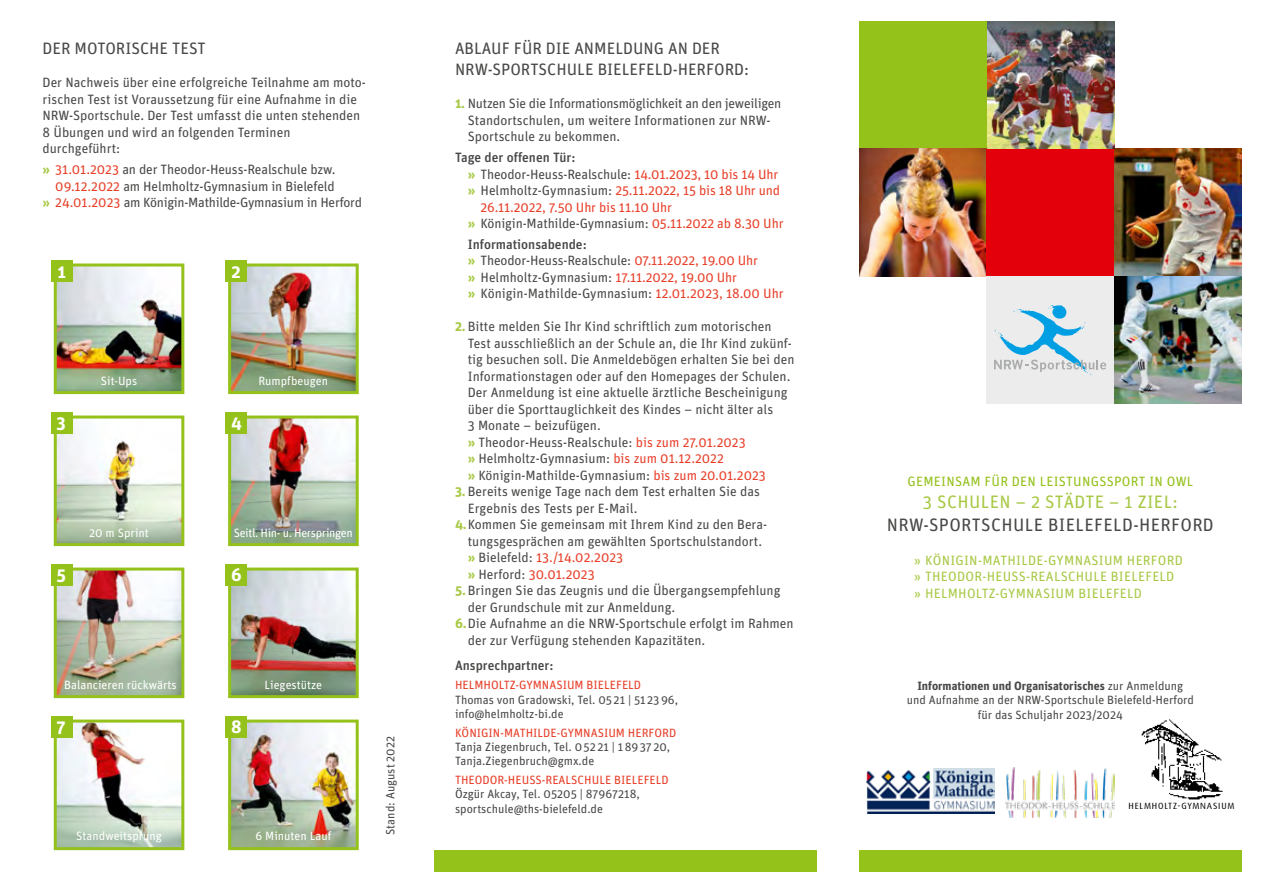
<style>
.page{position:relative;width:1263px;height:893px;background:#fff}
.page>*{position:absolute;margin:0;border:0;box-sizing:border-box;transform-origin:0 0}
.t1{font:18px "Unit";letter-spacing:.02em;color:#484847}
.t2{font:18px "Unit";letter-spacing:.02em;color:#a8c945}
.t3{font:700 18px "Unit";color:#fff}
.t4{font:16.5px/21px "Unit";color:#484847}
.t5{font:13.5px/16.5px "Unit";color:#484847}
.t6{font:13.5px "Unit";color:#e83f29}
.t7{font:13.5px/16.2px "Unit";letter-spacing:.02em;color:#a8c945}
.t8{font:13.5px "Unit";letter-spacing:-.02em;color:#484847}
.t9{font:13.5px "Unit";letter-spacing:.02em;color:#94c11a}
.t10{font:500 13.5px "Unit";color:#484847}
.t11{font:12px/14.4px "Unit";color:#484847}
.t12{font:12px "Unit";color:#e83f29}
.t13{font:12px "Unit";color:#fff}
.t14{font:12px "Unit";letter-spacing:-.03em;color:#fff}
.t15{font:9px "Dax Pro";letter-spacing:.09em;color:#000}
.s1{font-weight:700;color:#a8c945}
.s2{color:#e83f29}
.s3{color:#484847}
.s4{font-weight:500}
.s5{font-weight:700}
</style>
<div class="page">
<img style="left:1114px;top:149px;width:128px;height:255px">
<img style="left:986px;top:21px;width:128px;height:128px">
<div style="left:859px;top:21px;width:127px;height:128px;background:#94c11a"></div>
<img style="left:859px;top:149px;width:127px;height:127px">
<div style="left:859px;top:850px;width:383px;height:22px;background:#94c11a"></div>
<div style="left:986px;top:149px;width:128px;height:127px;background:#e3000b"></div>
<img style="left:232px;top:267px;width:123px;height:123px">
<div style="left:228px;top:263px;width:131px;height:131px;border:3px solid #94c11a"></div>
<img style="left:58px;top:267px;width:122px;height:123px">
<div style="left:54px;top:263px;width:130px;height:131px;border:3px solid #94c11a"></div>
<div style="left:51px;top:261px;width:21px;height:21px;background:#94c11a"></div>
<div style="left:225px;top:261px;width:22px;height:21px;background:#94c11a"></div>
<img style="left:58px;top:419px;width:122px;height:123px">
<div style="left:54px;top:415px;width:130px;height:131px;border:3px solid #94c11a"></div>
<img style="left:232px;top:419px;width:123px;height:123px">
<div style="left:228px;top:415px;width:131px;height:131px;border:3px solid #94c11a"></div>
<div style="left:51px;top:413px;width:21px;height:21px;background:#94c11a"></div>
<div style="left:225px;top:413px;width:22px;height:21px;background:#94c11a"></div>
<img style="left:58px;top:571px;width:122px;height:123px">
<div style="left:54px;top:567px;width:130px;height:131px;border:3px solid #94c11a"></div>
<img style="left:232px;top:571px;width:123px;height:123px">
<div style="left:228px;top:567px;width:131px;height:131px;border:3px solid #94c11a"></div>
<div style="left:51px;top:565px;width:21px;height:21px;background:#94c11a"></div>
<div style="left:225px;top:565px;width:22px;height:21px;background:#94c11a"></div>
<img style="left:232px;top:724px;width:123px;height:122px">
<div style="left:228px;top:720px;width:131px;height:130px;border:3px solid #94c11a"></div>
<img style="left:58px;top:724px;width:122px;height:122px">
<div style="left:54px;top:720px;width:130px;height:130px;border:3px solid #94c11a"></div>
<div style="left:51px;top:717px;width:21px;height:21px;background:#94c11a"></div>
<div style="left:225px;top:717px;width:22px;height:21px;background:#94c11a"></div>
<div style="left:434px;top:850px;width:382px;height:22px;background:#94c11a"></div>
<img style="left:1005px;top:768px;width:109px;height:50px">
<img style="left:866px;top:768px;width:128px;height:46px">
<img style="left:1141px;top:719px;width:82px;height:81px">
<div style="left:987px;top:276px;width:127px;height:128px;background:#ececec"></div>
<svg style="left:994px;top:305px;width:112px;height:71px"></svg>
<p class="t4" style="left:43px;top:38px;width:165px">DER MOTORISCHE TEST</p>
<p class="t5" style="left:43px;top:74px;width:325px">Der Nachweis über eine erfolgreiche Teilnahme am moto&shy;rischen Test ist Voraussetzung für eine Aufnahme in die NRW-Sportschule. Der Test umfasst die unten stehenden 8 Übungen und wird an folgenden Terminen durchgeführt:</p>
<p class="t5" style="left:43px;top:161px;width:295px"><span class="s1">»</span> <span class="s2">31.01.2023</span> an der Theodor-Heuss-Realschule bzw.</p>
<p class="t5" style="left:55px;top:178px;width:281px"><span class="s2">09.12.2022</span> am Helmholtz-Gymnasium in Bielefeld</p>
<p class="t8" style="left:43px;top:195px;width:321px"><span class="s1">»</span> <span class="s2">24.01.2023</span> am Königin-Mathilde-Gymnasium in Herford</p>
<h1 class="t3" style="left:57px;top:260px;width:10px">1</h1>
<h1 class="t3" style="left:231px;top:260px;width:11px">2</h1>
<p class="t13" style="left:101px;top:374px;width:38px">Sit-Ups</p>
<h1 class="t3" style="left:57px;top:411px;width:11px">3</h1>
<h1 class="t3" style="left:231px;top:411px;width:12px">4</h1>
<p class="t13" style="left:258px;top:374px;width:71px">Rumpfbeugen</p>
<h1 class="t3" style="left:57px;top:563px;width:11px">5</h1>
<p class="t13" style="left:89px;top:526px;width:61px">20 m Sprint</p>
<p class="t14" style="left:234px;top:526px;width:121px">Seitl. Hin- u. Herspringen</p>
<h1 class="t3" style="left:231px;top:563px;width:12px">6</h1>
<p class="t13" style="left:64px;top:678px;width:114px">Balancieren rückwärts</p>
<h1 class="t3" style="left:57px;top:715px;width:11px">7</h1>
<h1 class="t3" style="left:231px;top:715px;width:12px">8</h1>
<p class="t13" style="left:265px;top:678px;width:59px">Liegestütze</p>
<p class="t13" style="left:76px;top:829px;width:87px">Standweitsprung</p>
<p class="t13" style="left:255px;top:829px;width:77px">6 Minuten Lauf</p>
<p class="t11" style="left:383px;top:835px;width:100px;rotate:-90deg">Stand: August 2022</p>
<p class="t4" style="left:455px;top:38px;width:296px">ABLAUF FÜR DIE ANMELDUNG AN DER<br>NRW-SPORTSCHULE BIELEFELD-HERFORD:</p>
<p class="t5" style="left:468px;top:95px;width:315px;text-indent:-13px"><span class="s1">1.</span> Nutzen Sie die Informationsmöglichkeit an den jeweiligen<br>Standortschulen, um weitere Informationen zur NRW-<br>Sportschule zu bekommen.</p>
<p class="t10" style="left:455px;top:149px;width:122px">Tage der offenen Tür:</p>
<p class="t5" style="left:468px;top:166px;width:312px"><span class="s1">»</span> Theodor-Heuss-Realschule: <span class="s2">14.01.2023, 10 bis 14 Uhr</span></p>
<p class="t6" style="left:468px;top:183px;width:314px"><span class="s1">»</span> <span class="s3">Helmholtz-Gymnasium:</span> 25.11.2022, 15 bis 18 Uhr und</p>
<p class="t6" style="left:480px;top:199px;width:193px">26.11.2022, 7.50 Uhr bis 11.10 Uhr</p>
<p class="t5" style="left:468px;top:215px;width:317px"><span class="s1">»</span> Königin-Mathilde-Gymnasium: <span class="s2">05.11.2022 ab 8.30 Uhr</span></p>
<p class="t5" style="left:468px;top:236px;width:317px"><span class="s4">Informationsabende:<br></span><span class="s1">»</span> Theodor-Heuss-Realschule: <span class="s2">07.11.2022, 19.00 Uhr<br></span><span class="s1">»</span> Helmholtz-Gymnasium: <span class="s2">17.11.2022, 19.00 Uhr<br></span><span class="s1">»</span> Königin-Mathilde-Gymnasium: <span class="s2">12.01.2023, 18.00 Uhr</span></p>
<p class="t5" style="left:468px;top:318px;width:328px;text-indent:-13px"><span class="s1">2.</span> Bitte melden Sie Ihr Kind schriftlich zum motorischen Test ausschließlich an der Schule an, die Ihr Kind zukünf&shy;tig besuchen soll. Die Anmeldebögen erhalten Sie bei den Informationstagen oder auf den Homepages der Schulen.<br>Der Anmeldung ist eine aktuelle ärztliche Bescheinigung über die Sporttauglichkeit des Kindes – nicht älter als<br>3 Monate – beizufügen.<br><span class="s1">»</span> Theodor-Heuss-Realschule: <span class="s2">bis zum 27.01.2023<br></span><span class="s1">»</span> Helmholtz-Gymnasium: <span class="s2">bis zum 01.12.2022<br></span><span class="s1">»</span> Königin-Mathilde-Gymnasium: <span class="s2">bis zum 20.01.2023</span></p>
<p class="t5" style="left:455px;top:483px;width:306px"><span class="s1">3.</span> Bereits wenige Tage nach dem Test erhalten Sie das</p>
<p class="t5" style="left:468px;top:500px;width:171px">Ergebnis des Tests per E-Mail.</p>
<p class="t5" style="left:455px;top:516px;width:314px"><span class="s1">4.</span>Kommen Sie gemeinsam mit Ihrem Kind zu den Bera-</p>
<p class="t5" style="left:468px;top:533px;width:296px">tungsgesprächen am gewählten Sportschulstandort.</p>
<p class="t6" style="left:468px;top:550px;width:157px"><span class="s1">»</span> <span class="s3">Bielefeld:</span> 13./14.02.2023</p>
<p class="t6" style="left:468px;top:566px;width:128px"><span class="s1">»</span> <span class="s3">Herford:</span> 30.01.2023</p>
<p class="t5" style="left:455px;top:582px;width:327px"><span class="s1">5.</span>Bringen Sie das Zeugnis und die Übergangsempfehlung</p>
<p class="t5" style="left:468px;top:599px;width:209px">der Grundschule mit zur Anmeldung.</p>
<p class="t5" style="left:455px;top:615px;width:340px"><span class="s1">6.</span>Die Aufnahme an die NRW-Sportschule erfolgt im Rahmen</p>
<p class="t5" style="left:468px;top:632px;width:239px">der zur Verfügung stehenden Kapazitäten.</p>
<p class="t10" style="left:455px;top:658px;width:100px">Ansprechpartner:</p>
<p class="t12" style="left:455px;top:678px;width:188px">HELMHOLTZ-GYMNASIUM BIELEFELD</p>
<p class="t11" style="left:455px;top:692px;width:224px">Thomas von Gradowski, Tel. 0521 | 512396, info@helmholtz-bi.de</p>
<p class="t12" style="left:455px;top:725px;width:223px">KÖNIGIN-MATHILDE-GYMNASIUM HERFORD</p>
<p class="t11" style="left:455px;top:739px;width:217px">Tanja Ziegenbruch, Tel. 05221 | 1893720,<br>Tanja.Ziegenbruch@gmx.de</p>
<p class="t12" style="left:455px;top:773px;width:215px">THEODOR-HEUSS-REALSCHULE BIELEFELD</p>
<p class="t11" style="left:455px;top:787px;width:186px">Özgür Akcay, Tel. 05205 | 87967218, sportschule@ths-bielefeld.de</p>
<p class="t9" style="left:907px;top:473px;width:287px">GEMEINSAM FÜR DEN LEISTUNGSSPORT IN OWL</p>
<h1 class="t2" style="left:923px;top:491px;width:257px">3 SCHULEN – 2 STÄDTE – 1 ZIEL:</h1>
<h1 class="t1" style="left:887px;top:514px;width:328px">NRW-SPORTSCHULE BIELEFELD-HERFORD</h1>
<p class="t7" style="left:914px;top:552px;width:270px">» KÖNIGIN-MATHILDE-GYMNASIUM HERFORD » THEODOR-HEUSS-REALSCHULE BIELEFELD » HELMHOLTZ-GYMNASIUM BIELEFELD</p>
<p class="t11" style="left:907px;top:678px;width:289px;text-align:center"><span class="s5">Informationen und Organisatorisches</span> zur Anmeldung und Aufnahme an der NRW-Sportschule Bielefeld-Herford für das Schuljahr 2023/2024</p>
<p class="t15" style="left:1128px;top:800px;width:107px">HELMHOLTZ-GYMNASIUM</p>
</div>
